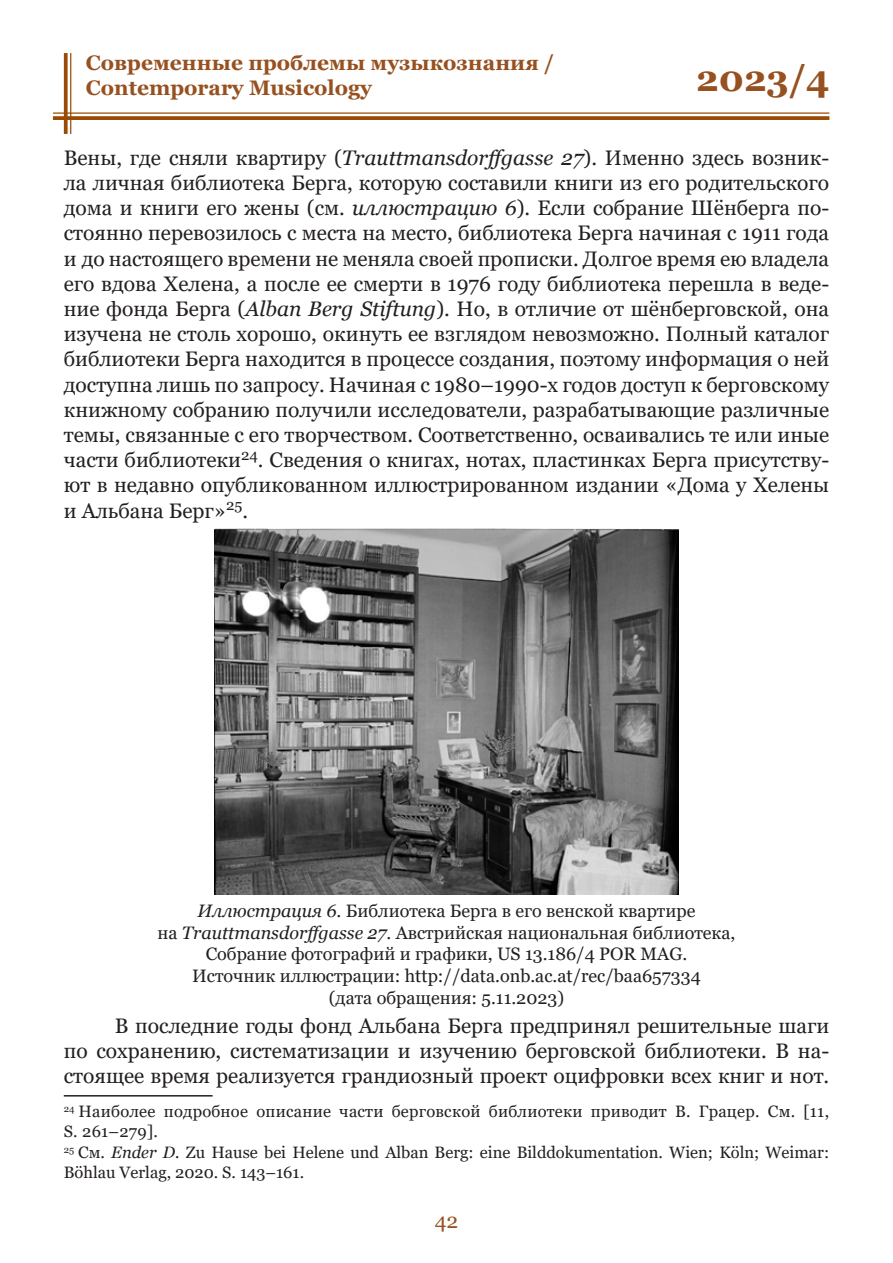
<style>
.page{position:relative;width:893px;height:1263px;background:#fff}
.page>*{position:absolute;margin:0;border:0;box-sizing:border-box;transform-origin:0 0}
.t1{font:700 36px "Georgia";color:#975120}
.t2{font:21px/25.2px "Georgia";color:#231f20;text-align:justify}
.t3{font:700 21px/25.2px "Georgia";color:#975120}
.t4{font:21px "Georgia";color:#975120}
.t5{font:18px "Georgia";color:#231f20}
.Сноска{font:16.5px/19.8px "Georgia";color:#231f20}
.s1{font-style:italic}
</style>
<div class="page">
<hr style="left:53px;top:112px;width:776px;height:2px;background:#994b06">
<svg style="left:53px;top:116px;width:776px;height:4px;background:#9e5514"></svg>
<hr style="left:70px;top:53px;width:1px;height:81px;background:#994b06">
<svg style="left:64px;top:53px;width:4px;height:81px"></svg>
<hr style="left:64px;top:1095px;width:149px;height:1px;background:#231f20">
<img style="left:214px;top:529px;width:465px;height:365px">
<p class="t3" style="left:86px;top:50px;width:470px">Современные проблемы музыкознания /<br>Contemporary Musicology</p>
<h1 class="t1" style="left:696px;top:55px;width:135px">2023/4</h1>
<p class="t2" style="left:64px;top:145px;width:767px">Вены, где сняли квартиру (<span class="s1">Trauttmansdorffgasse 27</span>). Именно здесь возник&shy;ла личная библиотека Берга, которую составили книги из его родительского дома и книги его жены (см. <span class="s1">иллюстрацию 6</span>). Если собрание Шёнберга по&shy;стоянно перевозилось с места на место, библиотека Берга начиная с 1911 года и до настоящего времени не меняла своей прописки. Долгое время ею владела его вдова Хелена, а после ее смерти в 1976 году библиотека перешла в веде&shy;ние фонда Берга (<span class="s1">Alban Berg Stiftung</span>). Но, в отличие от шёнберговской, она изучена не столь хорошо, окинуть ее взглядом невозможно. Полный каталог библиотеки Берга находится в процессе создания, поэтому информация о ней доступна лишь по запросу. Начиная с 1980–1990-х годов доступ к берговскому книжному собранию получили исследователи, разрабатывающие различные темы, связанные с его творчеством. Соответственно, осваивались те или иные части библиотеки<sup>24</sup>. Сведения о книгах, нотах, пластинках Берга присутству&shy;ют в недавно опубликованном иллюстрированном издании «Дома у Хелены и Альбана Берг»<sup>25</sup>.</p>
<p class="t5" style="left:197px;top:900px;width:499px"><span class="s1">Иллюстрация 6</span>. Библиотека Берга в его венской квартире</p>
<p class="t5" style="left:158px;top:922px;width:579px">на <span class="s1">Trauttmansdorffgasse 27</span>. Австрийская национальная библиотека,</p>
<p class="t5" style="left:206px;top:943px;width:483px">Собрание фотографий и графики, US 13.186/4 POR MAG.</p>
<p class="t5" style="left:192px;top:965px;width:510px">Источник иллюстрации: http://data.onb.ac.at/rec/baa657334</p>
<p class="t5" style="left:329px;top:986px;width:237px">(дата обращения: 5.11.2023)</p>
<p class="t2" style="left:64px;top:1014px;width:767px;text-indent:51px">В последние годы фонд Альбана Берга предпринял решительные шаги по сохранению, систематизации и изучению берговской библиотеки. В на&shy;стоящее время реализуется грандиозный проект оцифровки всех книг и нот.</p>
<p class="Сноска" style="left:64px;top:1102px;width:767px"><sup>24</sup> Наиболее подробное описание части берговской библиотеки приводит В. Грацер. См. [11,<br>S. 261–279].</p>
<p class="Сноска" style="left:64px;top:1143px;width:767px"><sup>25</sup> См. <span class="s1">Ender D.</span> Zu Hause bei Helene und Alban Berg: eine Bilddokumentation. Wien; Köln; Weimar:<br>Böhlau Verlag, 2020. S. 143–161.</p>
<p class="t4" style="left:435px;top:1207px;width:25px">42</p>
</div>
